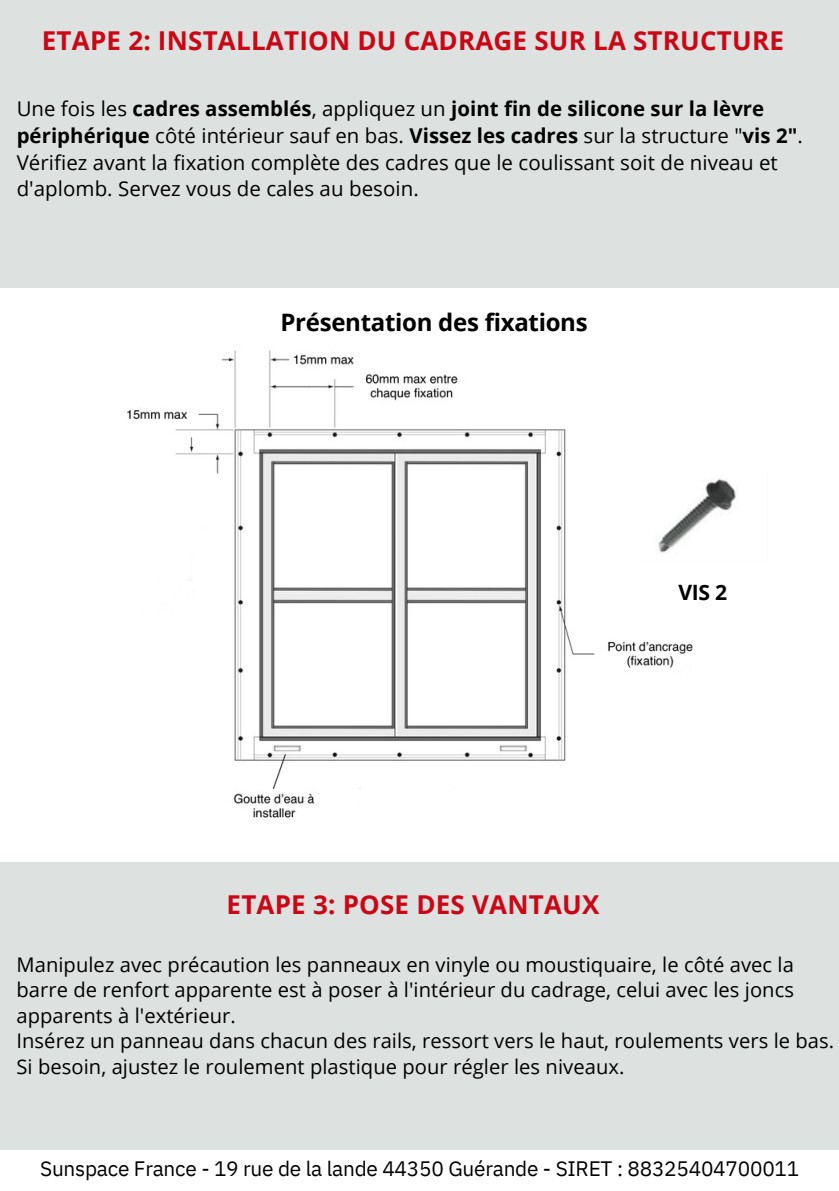
<style>
.page{position:relative;width:839px;height:1191px;background:#fff}
.page>*{position:absolute;margin:0;border:0;box-sizing:border-box;transform-origin:0 0}
.t1{font:700 26px "Open Sans";letter-spacing:.01em;color:#cb0615}
.t2{font:700 24px "Open Sans";letter-spacing:-.01em;color:#000}
.t3{font:700 21.2px "Open Sans";color:#000}
.t4{font:20.8px "IBM Plex Sans";letter-spacing:-.01em;color:#020000}
.t5{font:20.4px/26.8px "Open Sans";letter-spacing:.005em;color:#000}
.t6{font:20.2px/25.6px "Open Sans";letter-spacing:.005em;color:#000}
.s1{font-weight:700}
</style>
<div class="page">
<div style="left:0;top:0;width:838px;height:287px;background:#dde1e0"></div>
<div style="left:0;top:862px;width:838px;height:287px;background:#dde1e0"></div>
<img style="left:127px;top:350px;width:566px;height:468px">
<img style="left:638px;top:472px;width:98px;height:89px">
<p class="t1" style="left:42px;top:23px;width:743px">ETAPE 2: INSTALLATION DU CADRAGE SUR LA STRUCTURE</p>
<p class="t5" style="left:17px;top:95px;width:787px">Une fois les <span class="s1">cadres assemblés</span>, appliquez un <span class="s1">joint fin de silicone sur la lèvre périphérique</span> côté intérieur sauf en bas. <span class="s1">Vissez les cadres</span> sur la structure "<span class="s1">vis 2"</span>.<br>Vérifiez avant la fixation complète des cadres que le coulissant soit de niveau et d'aplomb. Servez vous de cales au besoin.</p>
<p class="t2" style="left:280px;top:305px;width:309px">Présentation des fixations</p>
<p class="t3" style="left:678px;top:577px;width:50px">VIS 2</p>
<p class="t1" style="left:226px;top:887px;width:374px">ETAPE 3: POSE DES VANTAUX</p>
<p class="t6" style="left:16px;top:951px;width:819px">Manipulez avec précaution les panneaux en vinyle ou moustiquaire, le côté avec la barre de renfort apparente est à poser à l'intérieur du cadrage, celui avec les joncs apparents à l'extérieur.<br>Insérez un panneau dans chacun des rails, ressort vers le haut, roulements vers le bas.<br>Si besoin, ajustez le roulement plastique pour régler les niveaux.</p>
<p class="t4" style="left:40px;top:1154px;width:760px">Sunspace France - 19 rue de la lande 44350 Guérande - SIRET : 88325404700011</p>
</div>
